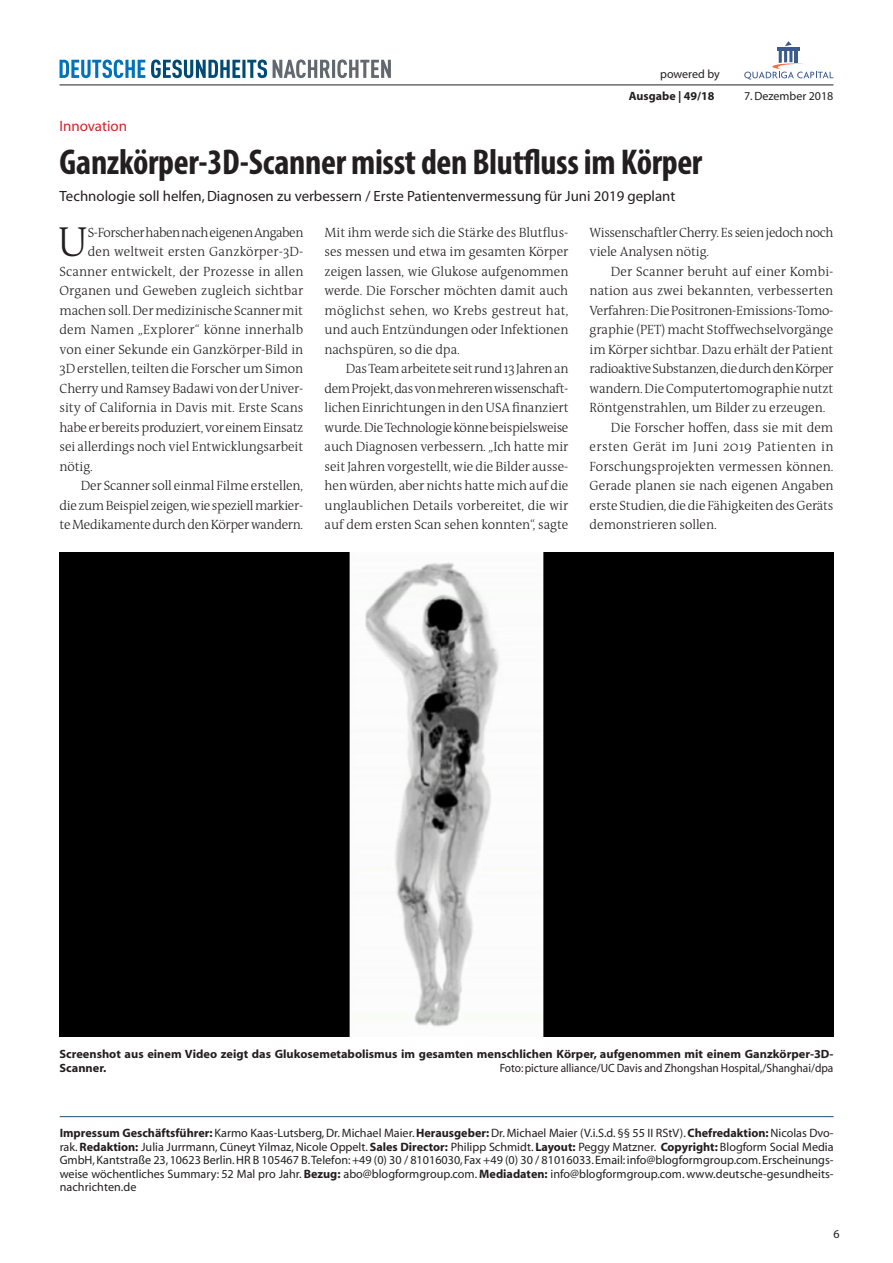
<style>
.page{position:relative;width:893px;height:1263px;background:#fff}
.page>*{position:absolute;margin:0;border:0;box-sizing:border-box;transform-origin:0 0}
.t1{font:300 42.45px "The Antiqua B3";color:#231f20}
.t2{font:700 condensed 36px "Myriad Pro";letter-spacing:-.01em;color:#231f20}
.t3{font:15px "Myriad";color:#d1232a}
.t4{font:14.85px "Myriad";color:#231f20}
.t5{font:300 13.5px/19.5px "The Antiqua B3";letter-spacing:-.005em;color:#231f20;text-align:justify}
.t6{font:300 13.5px/19.5px "The Antiqua B3";letter-spacing:-.025em;color:#231f20}
.t7{font:300 13.5px "The Antiqua B3";letter-spacing:-.03em;color:#231f20}
.t8{font:300 13.5px "The Antiqua B3";letter-spacing:-.035em;color:#231f20}
.t9{font:300 13.5px "The Antiqua B3";letter-spacing:.025em;color:#231f20}
.t10{font:12.15px/13.5px "Myriad";letter-spacing:.005em;color:#231f20;text-align:justify}
.t11{font:700 12px/13.5px "Myriad";color:#231f20}
.t12{font:12px "Myriad";color:#231f20;scale:.95 1}
.t13{font:12px "Myriad";color:#231f20}
.t14{font:12px "Myriad Pro";color:#231f20}
.s1{font-weight:700}
</style>
<div class="page">
<hr style="left:60px;top:85px;width:773px;height:1px;background:#231f20">
<svg style="left:744px;top:41px;width:89px;height:39px"></svg>
<svg style="left:60px;top:60px;width:85px;height:18px"></svg>
<svg style="left:151px;top:60px;width:116px;height:18px"></svg>
<svg style="left:273px;top:60px;width:118px;height:18px"></svg>
<hr style="left:60px;top:1116px;width:774px;height:1px;background:#20506b">
<img style="left:60px;top:553px;width:773px;height:483px">
<p class="t13" style="left:660px;top:68px;width:61px">powered by</p>
<p class="t11" style="left:629px;top:90px;width:87px">Ausgabe | 49/18</p>
<p class="t13" style="left:744px;top:90px;width:91px">7. Dezember 2018</p>
<p class="t3" style="left:60px;top:119px;width:69px">Innovation</p>
<h2 class="t2" style="left:60px;top:140px;width:644px">Ganzkörper-3D-Scanner misst den Blutfluss im Körper</h2>
<p class="t4" style="left:60px;top:188px;width:617px">Technologie soll helfen, Diagnosen zu verbessern / Erste Patientenvermessung für Juni 2019 geplant</p>
<h1 class="t1" style="left:58px;top:220px;width:32px">U</h1>
<p class="t8" style="left:88px;top:225px;width:217px">S-Forscher haben nach eigenen Angaben</p>
<p class="t6" style="left:590px;top:223px;width:245px">Wissenschaftler Cherry. Es seien jedoch noch viele Analysen nötig.</p>
<p class="t5" style="left:611px;top:262px;width:224px">Der Scanner beruht auf einer Kombi-</p>
<p class="t5" style="left:590px;top:282px;width:245px">nation aus zwei bekannten, verbesserten</p>
<p class="t6" style="left:590px;top:301px;width:245px">Verfahren: Die Positronen-Emissions-Tomo-</p>
<p class="t5" style="left:590px;top:321px;width:245px">graphie (PET) macht Stoffwechselvorgänge</p>
<p class="t5" style="left:590px;top:340px;width:245px">im Körper sichtbar. Dazu erhält der Patient</p>
<p class="t7" style="left:590px;top:362px;width:245px">radioaktive Substanzen, die durch den Körper</p>
<p class="t5" style="left:590px;top:379px;width:245px">wandern. Die Computertomographie nutzt</p>
<p class="t5" style="left:590px;top:399px;width:237px">Röntgenstrahlen, um Bilder zu erzeugen.</p>
<p class="t5" style="left:611px;top:418px;width:224px">Die Forscher hoffen, dass sie mit dem</p>
<p class="t9" style="left:590px;top:440px;width:245px">ersten Gerät im Juni 2019 Patienten in</p>
<p class="t5" style="left:590px;top:457px;width:245px">Forschungsprojekten vermessen können.</p>
<p class="t5" style="left:590px;top:477px;width:245px">Gerade planen sie nach eigenen Angaben</p>
<p class="t5" style="left:590px;top:496px;width:245px">erste Studien, die die Fähigkeiten des Geräts</p>
<p class="t5" style="left:590px;top:515px;width:129px">demonstrieren sollen.</p>
<p class="t5" style="left:325px;top:223px;width:245px">Mit ihm werde sich die Stärke des Blutflus&shy;ses messen und etwa im gesamten Körper zeigen lassen, wie Glukose aufgenommen werde. Die Forscher möchten damit auch möglichst sehen, wo Krebs gestreut hat, und auch Entzündungen oder Infektionen nachspüren, so die dpa.</p>
<p class="t5" style="left:325px;top:360px;width:245px;text-indent:21px">Das Team arbeitete seit rund 13 Jahren an dem Projekt, das von mehreren wissenschaft&shy;lichen Einrichtungen in den USA finanziert wurde. Die Technologie könne beispielsweise auch Diagnosen verbessern. „Ich hatte mir seit Jahren vorgestellt, wie die Bilder ausse&shy;hen würden, aber nichts hatte mich auf die unglaublichen Details vorbereitet, die wir auf dem ersten Scan sehen konnten“, sagte</p>
<p class="t5" style="left:88px;top:243px;width:217px">den weltweit ersten Ganzkörper-3D-</p>
<p class="t5" style="left:60px;top:262px;width:245px">Scanner entwickelt, der Prozesse in allen</p>
<p class="t5" style="left:60px;top:282px;width:245px">Organen und Geweben zugleich sichtbar</p>
<p class="t5" style="left:60px;top:301px;width:245px">machen soll. Der medizinische Scanner mit</p>
<p class="t5" style="left:60px;top:321px;width:245px">dem Namen „Explorer“ könne innerhalb</p>
<p class="t5" style="left:60px;top:340px;width:245px">von einer Sekunde ein Ganzkörper-Bild in</p>
<p class="t5" style="left:60px;top:360px;width:245px">3D erstellen, teilten die Forscher um Simon</p>
<p class="t5" style="left:60px;top:379px;width:245px">Cherry und Ramsey Badawi von der Univer-</p>
<p class="t5" style="left:60px;top:399px;width:245px">sity of California in Davis mit. Erste Scans</p>
<p class="t6" style="left:60px;top:418px;width:245px">habe er bereits produziert, vor einem Einsatz</p>
<p class="t5" style="left:60px;top:438px;width:245px">sei allerdings noch viel Entwicklungsarbeit</p>
<p class="t5" style="left:60px;top:457px;width:35px">nötig.</p>
<p class="t5" style="left:81px;top:477px;width:224px">Der Scanner soll einmal Filme erstellen,</p>
<p class="t6" style="left:60px;top:496px;width:245px">die zum Beispiel zeigen, wie speziell markier-</p>
<p class="t5" style="left:60px;top:516px;width:245px">te Medikamente durch den Körper wandern.</p>
<p class="t11" style="left:60px;top:1048px;width:775px">Screenshot aus einem Video zeigt das Glukosemetabolismus im gesamten menschlichen Körper, aufgenommen mit einem Ganzkörper-3D-<br>Scanner.</p>
<p class="t12" style="left:500px;top:1062px;width:353px">Foto: picture alliance/UC Davis and Zhongshan Hospital,/Shanghai/dpa</p>
<p class="t10" style="left:60px;top:1127px;width:775px"><span class="s1">Impressum Geschäftsführer:</span> Karmo Kaas-Lutsberg, Dr. Michael Maier. <span class="s1">Herausgeber:</span> Dr. Michael Maier (V.i.S.d. §§ 55 II RStV). <span class="s1">Chefredaktion:</span> Nicolas Dvo&shy;rak. <span class="s1">Redaktion:</span> Julia Jurrmann, Cüneyt Yilmaz, Nicole Oppelt. <span class="s1">Sales Director:</span> Philipp Schmidt. <span class="s1">Layout:</span> Peggy Matzner. <span class="s1">Copyright:</span> Blogform Social Media GmbH, Kantstraße 23, 10623 Berlin. HR B 105467 B. Telefon: +49 (0) 30 / 81016030, Fax +49 (0) 30 / 81016033. Email: info@blogformgroup.com. Erscheinungs&shy;weise wöchentliches Summary: 52 Mal pro Jahr. <span class="s1">Bezug:</span> abo@blogformgroup.com. <span class="s1">Mediadaten:</span> info@blogformgroup.com. www.deutsche-gesundheits&shy;nachrichten.de</p>
<p class="t14" style="left:833px;top:1226px;width:8px">6</p>
</div>
